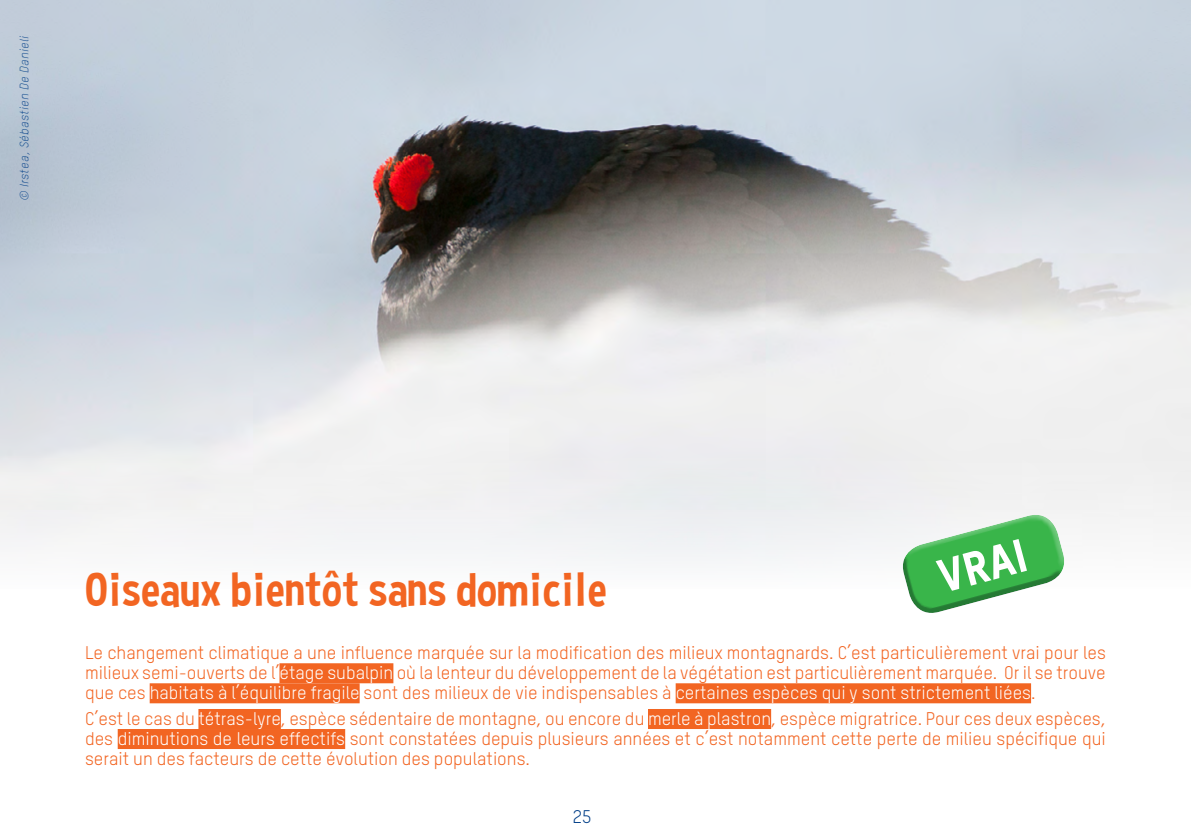
<style>
.page{position:relative;width:1191px;height:840px;background:#fff}
.page>*{position:absolute;margin:0;border:0;box-sizing:border-box;transform-origin:0 0}
.t1{font:48px "Curse Casual";color:#f26522}
.t2{font:46px "TSTAR Headline";color:#fff}
.t3{font:18px/20px "TSTAR";color:#f26522;text-align:justify}
.t4{font:18px "TSTAR";color:#023f88}
.t5{font:italic 300 12px "TSTAR";letter-spacing:.04em;color:#023f88}
.s1{color:#fff}
</style>
<div class="page">
<img style="left:0;top:0;width:1191px;height:561px">
<div style="left:279px;top:663px;width:114px;height:20px;background:#f26522"></div>
<div style="left:150px;top:683px;width:210px;height:20px;background:#f26522"></div>
<div style="left:675px;top:683px;width:356px;height:20px;background:#f26522"></div>
<div style="left:198px;top:708px;width:83px;height:20px;background:#f26522"></div>
<div style="left:648px;top:708px;width:123px;height:20px;background:#f26522"></div>
<div style="left:118px;top:728px;width:227px;height:20px;background:#f26522"></div>
<svg style="left:892px;top:505px;width:182px;height:108px"></svg>
<p class="t5" style="left:17px;top:201px;width:167px;rotate:-90deg">© Irstea, Sébastien De Danieli</p>
<h2 class="t2" style="left:931px;top:549px;width:91px;rotate:-15deg">VRAI</h2>
<h1 class="t1" style="left:85px;top:560px;width:523px">Oiseaux bientôt sans domicile</h1>
<p class="t3" style="left:85px;top:642px;width:1022px">Le changement climatique a une influence marquée sur la modification des milieux montagnards. C’est particulièrement vrai pour les milieux semi-ouverts de l’<span class="s1">étage subalpin</span> où la lenteur du développement de la végétation est particulièrement marquée. Or il se trouve que ces <span class="s1">habitats à l’équilibre fragile</span> sont des milieux de vie indispensables à <span class="s1">certaines espèces qui y sont strictement liées</span>.</p>
<p class="t3" style="left:85px;top:708px;width:1022px">C’est le cas du <span class="s1">tétras-lyre</span>, espèce sédentaire de montagne, ou encore du <span class="s1">merle à plastron</span>, espèce migratrice. Pour ces deux espèces, des <span class="s1">diminutions de leurs effectifs</span> sont constatées depuis plusieurs années et c’est notamment cette perte de milieu spécifique qui serait un des facteurs de cette évolution des populations.</p>
<p class="t4" style="left:573px;top:805px;width:20px">25</p>
</div>
